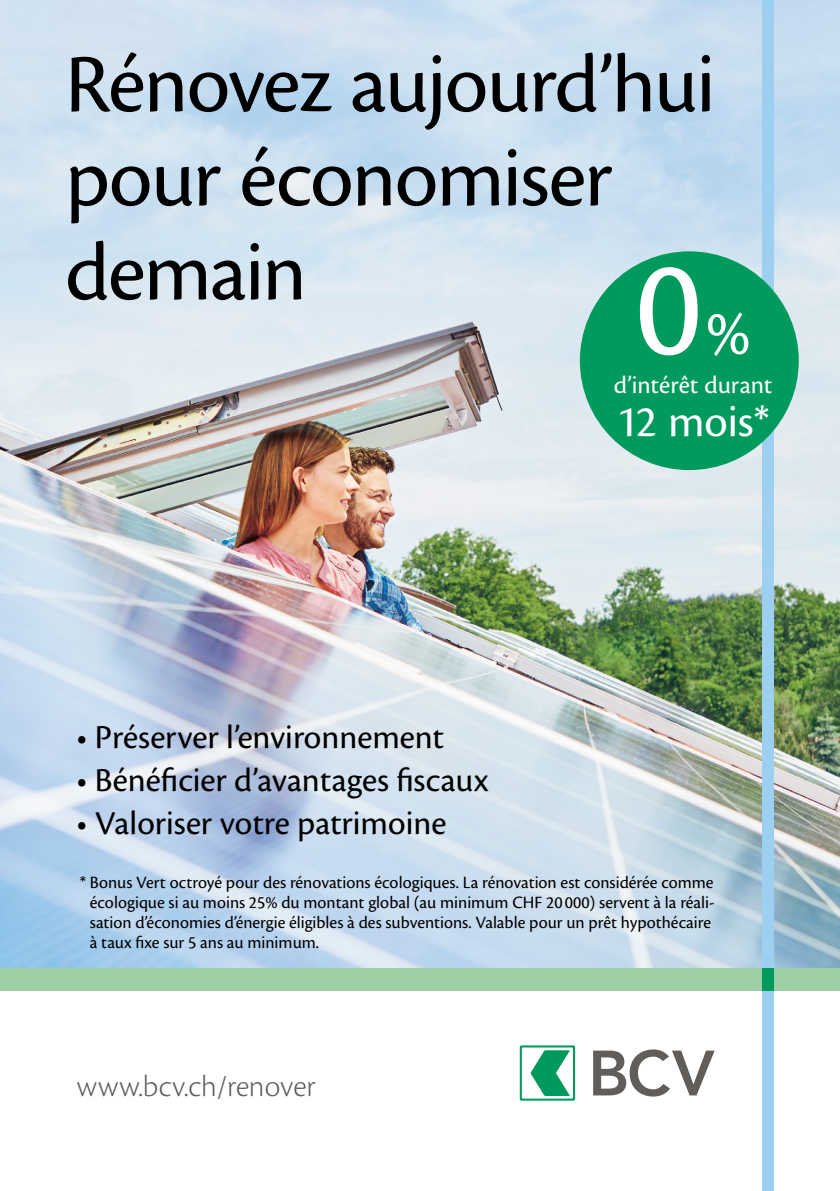
<style>
.page{position:relative;width:840px;height:1191px;background:#fff}
.page>*{position:absolute;margin:0;border:0;box-sizing:border-box;transform-origin:0 0}
.t1{font:143.6px "Cronos Pro";color:#fff}
.t2{font:86px/94px "Cronos Pro";letter-spacing:-.02em;color:#000}
.t3{font:46.2px "Cronos Pro";color:#fff}
.t4{font:34.8px "Cronos Pro";color:#000}
.t5{font:300 31.4px "Cronos Pro";color:#605d5a}
.t6{font:25.8px "Cronos Pro";letter-spacing:-.005em;color:#fff}
.t7{font:18px/20px "Cronos Pro";color:#000}
.s1{font-size:65.8px}
</style>
<div class="page">
<img style="left:0;top:0;width:839px;height:968px">
<div style="left:761px;top:0;width:11px;height:1191px;background:#9ccff0"></div>
<div style="left:0;top:968px;width:839px;height:23px;background:#9fcfa7"></div>
<div style="left:761px;top:968px;width:11px;height:23px;background:#009b5c"></div>
<svg style="left:593px;top:1049px;width:121px;height:47px"></svg>
<svg style="left:519px;top:1045px;width:55px;height:55px"></svg>
<div style="left:521px;top:1047px;width:51px;height:51px;background:#fff"></div>
<svg style="left:530px;top:1050px;width:39px;height:46px"></svg>
<div style="left:579px;top:251px;width:219px;height:219px;background:#009b5c;border-radius:50%"></div>
<h2 class="t2" style="left:65px;top:38px;width:651px">Rénovez aujourd’hui pour économiser demain</h2>
<h1 class="t1" style="left:635px;top:226px;width:116px">0<span class="s1">%</span></h1>
<h3 class="t6" style="left:613px;top:370px;width:160px">d’intérêt durant</h3>
<h3 class="t4" style="left:77px;top:717px;width:369px">• Préserver l’environnement</h3>
<h3 class="t4" style="left:77px;top:760px;width:413px">• Bénéficier d’avantages fiscaux</h3>
<h3 class="t4" style="left:77px;top:803px;width:371px">• Valoriser votre patrimoine</h3>
<h3 class="t3" style="left:616px;top:395px;width:154px">12 mois*</h3>
<p class="t7" style="left:90px;top:872px;width:626px;text-indent:-10px">* Bonus Vert octroyé pour des rénovations écologiques. La rénovation est considérée comme écologique si au moins 25% du montant global (au minimum CHF 20 000) servent à la réali&shy;sation d’économies d’énergie éligibles à des subventions. Valable pour un prêt hypothécaire à taux fixe sur 5 ans au minimum.</p>
<h3 class="t5" style="left:77px;top:1068px;width:240px">www.bcv.ch/renover</h3>
</div>
